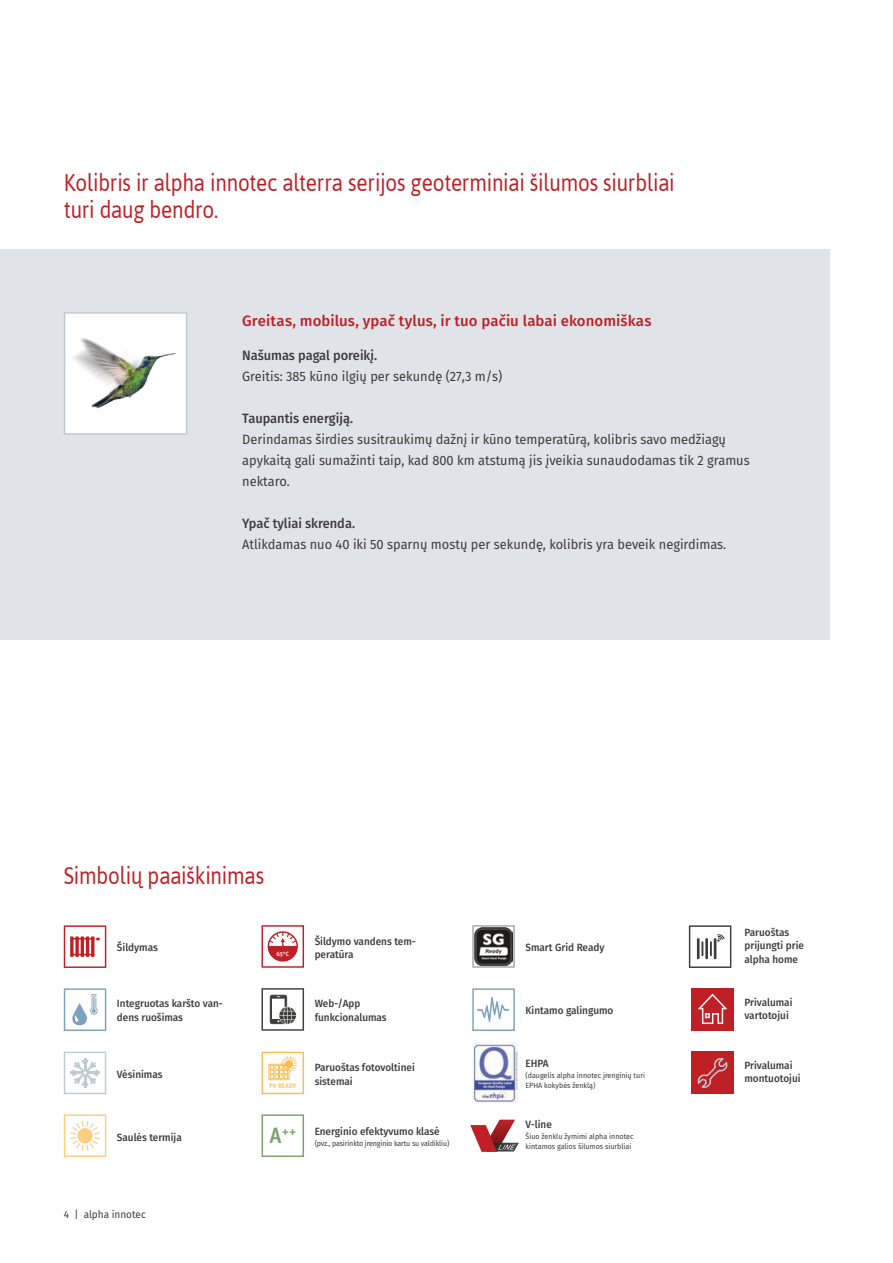
<style>
.page{position:relative;width:893px;height:1263px;background:#fff}
.page>*{position:absolute;margin:0;border:0;box-sizing:border-box;transform-origin:0 0}
.t1{font:27px/27px "Jaldi";letter-spacing:-.01em;color:#bf2026;scale:.88 1}
.t2{font:500 22.2px "Unit Pro";color:#7aa46a}
.t3{font:500 15px "Fira Sans";letter-spacing:.005em;color:#bf2026}
.t4{font:13.5px/21px "Fira Sans";color:#3d3c3c;scale:.95 1}
.t5{font:500 13.5px "Fira Sans";color:#3d3c3c;scale:.95 1}
.t6{font:500 12.9px "Unit Pro";color:#7aa46a}
.t7{font:500 10.5px/13.5px "Fira Sans";color:#3d3c3c;scale:.95 1}
.t8{font:10.5px "Fira Sans";color:#3d3c3c;scale:.95 1}
.t9{font:7.5px/10.5px "Fira Sans";color:#3d3c3c;scale:.95 1}
.t10{font:7.5px "Fira Sans";letter-spacing:-.02em;color:#3d3c3c;scale:.95 1}
.t11{font:500 6.6px "Unit Pro";color:#f9be51}
.t12{font:500 6.15px "Unit Pro";color:#fff}
</style>
<div class="page">
<svg style="left:64px;top:925px;width:42px;height:43px"></svg>
<svg style="left:64px;top:988px;width:42px;height:43px"></svg>
<svg style="left:64px;top:1052px;width:42px;height:42px"></svg>
<svg style="left:70px;top:1121px;width:30px;height:30px"></svg>
<div style="left:64px;top:1114px;width:42px;height:43px;border:1px solid #fdce82"></div>
<div style="left:472px;top:988px;width:43px;height:43px;border:1px solid #7ea2bd"></div>
<svg style="left:477px;top:997px;width:32px;height:25px"></svg>
<svg style="left:261px;top:988px;width:43px;height:43px"></svg>
<div style="left:269px;top:1064px;width:20px;height:16px;border:1px solid #f9be51"></div>
<svg style="left:270px;top:1056px;width:27px;height:22px"></svg>
<div style="left:261px;top:1052px;width:43px;height:42px;border:1px solid #f9be51"></div>
<div style="left:691px;top:1052px;width:43px;height:42px;background:#bf2026"></div>
<svg style="left:698px;top:1058px;width:30px;height:30px"></svg>
<div style="left:691px;top:988px;width:43px;height:42px;background:#bf2026"></div>
<svg style="left:698px;top:993px;width:30px;height:31px"></svg>
<div style="left:0;top:250px;width:829px;height:390px;background:#e0e4e8"></div>
<img style="left:67px;top:315px;width:117px;height:117px">
<div style="left:64px;top:312px;width:123px;height:123px;border:2px solid #c0cad0"></div>
<svg style="left:474px;top:927px;width:39px;height:39px"></svg>
<div style="left:472px;top:925px;width:43px;height:43px;border:1px solid #a9a8a9"></div>
<img style="left:475px;top:928px;width:37px;height:37px">
<div style="left:261px;top:1114px;width:43px;height:43px;border:1px solid #7aa46a"></div>
<img style="left:472px;top:1043px;width:45px;height:59px">
<div style="left:268px;top:931px;width:30px;height:30px;border:1px solid #bf2026;border-radius:50%"></div>
<svg style="left:268px;top:932px;width:30px;height:30px"></svg>
<div style="left:261px;top:925px;width:43px;height:43px;border:1px solid #bf2026"></div>
<svg style="left:470px;top:1120px;width:49px;height:31px"></svg>
<svg style="left:689px;top:925px;width:42px;height:43px"></svg>
<h1 class="t1" style="left:64px;top:168px;width:696px">Kolibris ir alpha innotec alterra serijos geoterminiai šilumos siurbliai turi daug bendro.</h1>
<h3 class="t3" style="left:242px;top:309px;width:411px">Greitas, mobilus, ypač tylus, ir tuo pačiu labai ekonomiškas</h3>
<p class="t5" style="left:242px;top:345px;width:144px">Našumas pagal poreikį.</p>
<p class="t4" style="left:242px;top:366px;width:275px">Greitis: 385 kūno ilgių per sekundę (27,3 m/s)</p>
<p class="t5" style="left:242px;top:408px;width:118px">Taupantis energiją.</p>
<p class="t4" style="left:242px;top:429px;width:536px">Derindamas širdies susitraukimų dažnį ir kūno temperatūrą, kolibris savo medžiagų apykaitą gali sumažinti taip, kad 800 km atstumą jis įveikia sunaudodamas tik 2 gramus nektaro.</p>
<p class="t5" style="left:242px;top:513px;width:120px">Ypač tyliai skrenda.</p>
<p class="t4" style="left:242px;top:534px;width:511px">Atlikdamas nuo 40 iki 50 sparnų mostų per sekundę, kolibris yra beveik negirdimas.</p>
<h1 class="t1" style="left:64px;top:861px;width:229px">Simbolių paaiškinimas</h1>
<p class="t7" style="left:117px;top:940px;width:45px">Šildymas</p>
<p class="t7" style="left:117px;top:996px;width:113px">Integruotas karšto van&shy;dens ruošimas</p>
<p class="t7" style="left:117px;top:1067px;width:49px">Vėsinimas</p>
<p class="t7" style="left:117px;top:1129px;width:70px">Saulės termija</p>
<p class="t12" style="left:276px;top:949px;width:14px">65°C</p>
<p class="t11" style="left:269px;top:1081px;width:29px">PV READY</p>
<h2 class="t2" style="left:269px;top:1119px;width:14px">A</h2>
<p class="t6" style="left:282px;top:1122px;width:16px">++</p>
<p class="t7" style="left:315px;top:934px;width:108px">Šildymo vandens tem&shy;peratūra</p>
<p class="t7" style="left:315px;top:996px;width:77px">Web-/App funkcionalumas</p>
<p class="t7" style="left:315px;top:1060px;width:107px">Paruoštas fotovoltinei sistemai</p>
<p class="t7" style="left:315px;top:1124px;width:133px">Energinio efektyvumo klasė</p>
<p class="t10" style="left:315px;top:1137px;width:143px">(pvz., pasirinkto įrenginio kartu su valdikliu)</p>
<p class="t8" style="left:64px;top:1206px;width:88px">4 | alpha innotec</p>
<p class="t7" style="left:525px;top:940px;width:85px">Smart Grid Ready</p>
<p class="t7" style="left:525px;top:1003px;width:94px">Kintamo galingumo</p>
<p class="t7" style="left:525px;top:1056px;width:26px">EHPA</p>
<p class="t9" style="left:525px;top:1070px;width:127px">(daugelis alpha innotec įrenginių turi<br>EPHA kokybės ženklą)</p>
<p class="t7" style="left:525px;top:1117px;width:29px">V-line</p>
<p class="t9" style="left:525px;top:1130px;width:115px">Šiuo ženklu žymimi alpha innotec kintamos galios šilumos siurbliai</p>
<p class="t7" style="left:744px;top:925px;width:64px">Paruoštas prijungti prie alpha home</p>
<p class="t7" style="left:744px;top:995px;width:52px">Privalumai vartotojui</p>
<p class="t7" style="left:744px;top:1058px;width:61px">Privalumai montuotojui</p>
</div>
